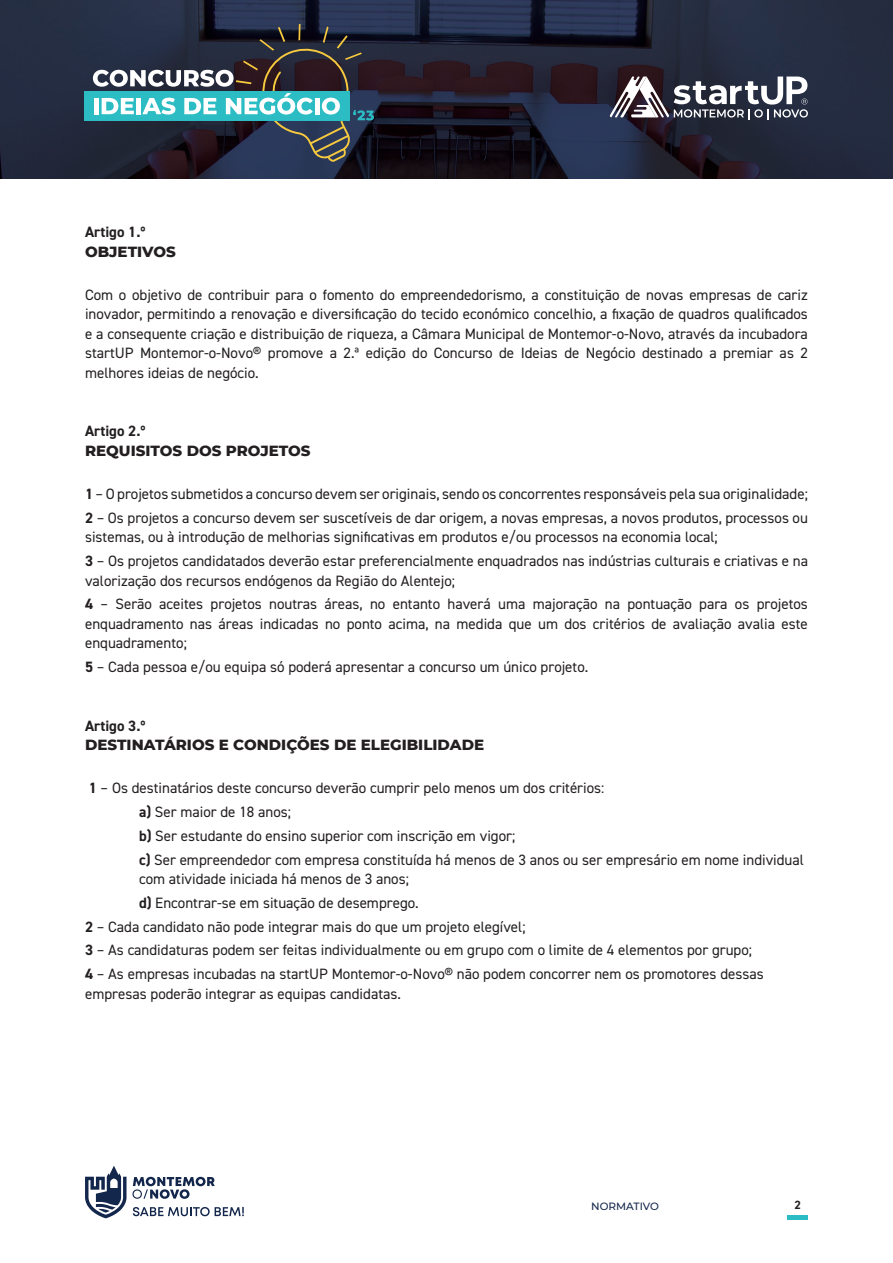
<style>
.page{position:relative;width:893px;height:1263px;background:#fff}
.page>*{position:absolute;margin:0;border:0;box-sizing:border-box;transform-origin:0 0}
.t1{font:15px/23.7px "DIN2014";color:#231f20}
.t2{font:800 15px "Montserrat";color:#231f20}
.t3{font:700 15px "DIN2014";color:#231f20}
.t4{font:700 12px "DIN2014";color:#231f20}
.t5{font:500 10.5px "Montserrat";color:#13264b}
.s1{font-weight:700}
</style>
<div class="page">
<img style="left:0;top:0;width:893px;height:179px">
<svg style="left:610px;top:77px;width:198px;height:43px"></svg>
<svg style="left:85px;top:1166px;width:159px;height:52px"></svg>
<hr style="left:788px;top:1215px;width:20px;height:4px;background:#2bbcc4">
<hr style="left:298px;top:24px;width:3px;height:16px;background:#f7c93e">
<div style="left:84px;top:91px;width:265px;height:30px;background:#2bbcc4"></div>
<svg style="left:93px;top:26px;width:281px;height:136px"></svg>
<p class="t3" style="left:85px;top:222px;width:62px">Artigo 1.º</p>
<p class="t2" style="left:85px;top:240px;width:92px">OBJETIVOS</p>
<p class="t1" style="left:85px;top:285px;width:724px;line-height:19.5px;text-align:justify">Com o objetivo de contribuir para o fomento do empreendedorismo, a constituição de novas empresas de cariz inovador, permitindo a renovação e diversificação do tecido económico concelhio, a fixação de quadros qualificados e a consequente criação e distribuição de riqueza, a Câmara Municipal de Montemor-o-Novo, através da incubadora startUP Montemor-o-Novo® promove a 2.ª edição do Concurso de Ideias de Negócio destinado a premiar as 2 melhores ideias de negócio.</p>
<p class="t3" style="left:85px;top:421px;width:62px">Artigo 2.º</p>
<p class="t2" style="left:85px;top:439px;width:227px">REQUISITOS DOS PROJETOS</p>
<p class="t1" style="left:85px;top:482px;width:724px"><span class="s1">1</span> – O projetos submetidos a concurso devem ser originais, sendo os concorrentes responsáveis pela sua originalidade;<br><span class="s1">2</span> – Os projetos a concurso devem ser suscetíveis de dar origem, a novas empresas, a novos produtos, processos ou</p>
<p class="t1" style="left:85px;top:525px;width:724px">sistemas, ou à introdução de melhorias significativas em produtos e/ou processos na economia local;<br><span class="s1">3</span> – Os projetos candidatados deverão estar preferencialmente enquadrados nas indústrias culturais e criativas e na</p>
<p class="t1" style="left:85px;top:568px;width:724px">valorização dos recursos endógenos da Região do Alentejo;<br><span class="s1">4</span> – Serão aceites projetos noutras áreas, no entanto haverá uma majoração na pontuação para os projetos</p>
<p class="t1" style="left:85px;top:614px;width:724px;line-height:19.5px">enquadramento nas áreas indicadas no ponto acima, na medida que um dos critérios de avaliação avalia este enquadramento;</p>
<p class="t1" style="left:85px;top:655px;width:505px"><span class="s1">5</span> – Cada pessoa e/ou equipa só poderá apresentar a concurso um único projeto.</p>
<p class="t3" style="left:85px;top:715px;width:62px">Artigo 3.º</p>
<p class="t2" style="left:85px;top:734px;width:401px">DESTINATÁRIOS E CONDIÇÕES DE ELEGIBILIDADE</p>
<p class="t1" style="left:139px;top:776px;width:666px;text-indent:-50px"><span class="s1">1</span> – Os destinatários deste concurso deverão cumprir pelo menos um dos critérios:<br><span class="s1">a)</span> Ser maior de 18 anos;<br><span class="s1">b)</span> Ser estudante do ensino superior com inscrição em vigor;<br><span class="s1">c)</span> Ser empreendedor com empresa constituída há menos de 3 anos ou ser empresário em nome individual</p>
<p class="t1" style="left:139px;top:867px;width:271px">com atividade iniciada há menos de 3 anos;</p>
<p class="t1" style="left:139px;top:890px;width:281px"><span class="s1">d)</span> Encontrar-se em situação de desemprego.</p>
<p class="t1" style="left:85px;top:914px;width:442px"><span class="s1">2</span> – Cada candidato não pode integrar mais do que um projeto elegível;</p>
<p class="t1" style="left:85px;top:938px;width:669px"><span class="s1">3</span> – As candidaturas podem ser feitas individualmente ou em grupo com o limite de 4 elementos por grupo;</p>
<p class="t1" style="left:85px;top:962px;width:680px"><span class="s1">4</span> – As empresas incubadas na startUP Montemor-o-Novo® não podem concorrer nem os promotores dessas</p>
<p class="t1" style="left:85px;top:981px;width:317px">empresas poderão integrar as equipas candidatas.</p>
<p class="t5" style="left:591px;top:1199px;width:69px">NORMATIVO</p>
<p class="t4" style="left:795px;top:1197px;width:8px">2</p>
</div>
